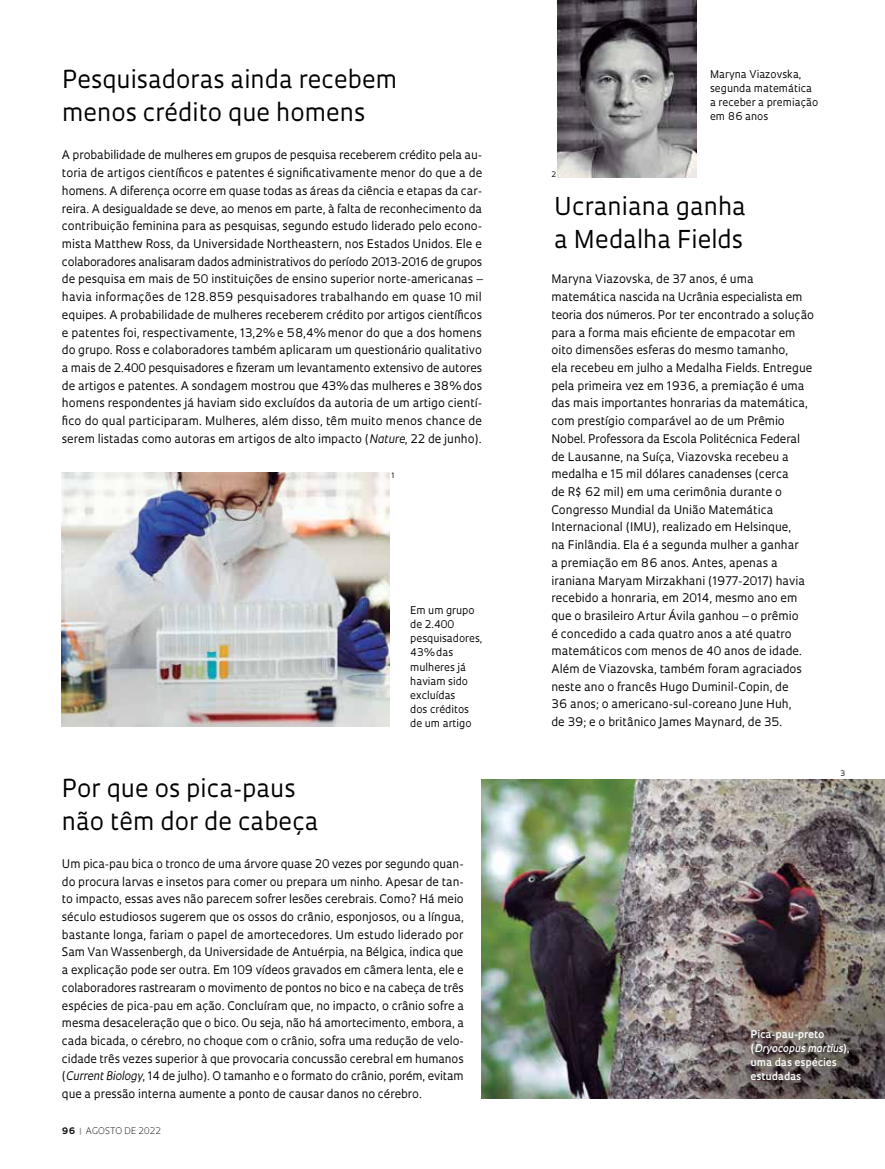
<style>
.page{position:relative;width:885px;height:1169px;background:#fff}
.page>*{position:absolute;margin:0;border:0;box-sizing:border-box;transform-origin:0 0}
.t1{font:24px/33px "Oculum";color:#000}
.t2{font:11.55px/17.7px "Oculum";color:#000;text-align:justify}
.t3{font:10.35px/14.1px "Oculum";color:#000}
.t4{font:600 10.35px/14.1px "Oculum";color:#fff}
.t5{font:300 8.7px "Oculum";color:#000}
.t6{font:7.35px "Oculum";color:#000}
.s1{font-style:italic}
.s2{font-weight:700}
.s3{font-weight:700;color:#939598}
</style>
<div class="page">
<img style="left:482px;top:779px;width:403px;height:319px">
<img style="left:558px;top:0;width:138px;height:177px">
<img style="left:62px;top:472px;width:327px;height:254px">
<h1 class="t1" style="left:62px;top:62px;width:337px">Pesquisadoras ainda recebem menos crédito que homens</h1>
<p class="t2" style="left:62px;top:146px;width:422px">A probabilidade de mulheres em grupos de pesquisa receberem crédito pela au&shy;toria de artigos científicos e patentes é significativamente menor do que a de homens. A diferença ocorre em quase todas as áreas da ciência e etapas da car&shy;reira. A desigualdade se deve, ao menos em parte, à falta de reconhecimento da contribuição feminina para as pesquisas, segundo estudo liderado pelo econo&shy;mista Matthew Ross, da Universidade Northeastern, nos Estados Unidos. Ele e colaboradores analisaram dados administrativos do período 2013-2016 de grupos de pesquisa em mais de 50 instituições de ensino superior norte-americanas – havia informações de 128.859 pesquisadores trabalhando em quase 10 mil equipes. A probabilidade de mulheres receberem crédito por artigos científicos e patentes foi, respectivamente, 13,2% e 58,4% menor do que a dos homens do grupo. Ross e colaboradores também aplicaram um questionário qualitativo a mais de 2.400 pesquisadores e fizeram um levantamento extensivo de autores de artigos e patentes. A sondagem mostrou que 43% das mulheres e 38% dos homens respondentes já haviam sido excluídos da autoria de um artigo cientí&shy;fico do qual participaram. Mulheres, além disso, têm muito menos chance de serem listadas como autoras em artigos de alto impacto (<span class="s1">Nature</span>, 22 de junho).</p>
<p class="t6" style="left:391px;top:470px;width:5px">1</p>
<p class="t3" style="left:410px;top:602px;width:74px">Em um grupo de 2.400 pesquisadores,<br>43% das mulheres já haviam sido excluídas<br>dos créditos de um artigo</p>
<h1 class="t1" style="left:62px;top:771px;width:258px">Por que os pica-paus não têm dor de cabeça</h1>
<p class="t2" style="left:62px;top:854px;width:404px">Um pica-pau bica o tronco de uma árvore quase 20 vezes por segundo quan&shy;do procura larvas e insetos para comer ou prepara um ninho. Apesar de tan&shy;to impacto, essas aves não parecem sofrer lesões cerebrais. Como? Há meio século estudiosos sugerem que os ossos do crânio, esponjosos, ou a língua, bastante longa, fariam o papel de amortecedores. Um estudo liderado por Sam Van Wassenbergh, da Universidade de Antuérpia, na Bélgica, indica que a explicação pode ser outra. Em 109 vídeos gravados em câmera lenta, ele e colaboradores rastrearam o movimento de pontos no bico e na cabeça de três espécies de pica-pau em ação. Concluíram que, no impacto, o crânio sofre a mesma desaceleração que o bico. Ou seja, não há amortecimento, embora, a cada bicada, o cérebro, no choque com o crânio, sofra uma redução de velo&shy;cidade três vezes superior à que provocaria concussão cerebral em humanos (<span class="s1">Current Biology</span>, 14 de julho). O tamanho e o formato do crânio, porém, evitam que a pressão interna aumente a ponto de causar danos no cérebro.</p>
<p class="t5" style="left:62px;top:1124px;width:101px"><span class="s2">96</span> <span class="s3">|</span> AGOSTO DE 2022</p>
<p class="t6" style="left:551px;top:169px;width:6px">2</p>
<p class="t3" style="left:710px;top:67px;width:110px">Maryna Viazovska, segunda matemática a receber a premiação em 86 anos</p>
<h1 class="t1" style="left:554px;top:189px;width:193px">Ucraniana ganha a Medalha Fields</h1>
<p class="t2" style="left:551px;top:270px;width:264px;text-align:left">Maryna Viazovska, de 37 anos, é uma matemática nascida na Ucrânia especialista em teoria dos números. Por ter encontrado a solução para a forma mais eficiente de empacotar em oito dimensões esferas do mesmo tamanho,<br>ela recebeu em julho a Medalha Fields. Entregue pela primeira vez em 1936, a premiação é uma das mais importantes honrarias da matemática, com prestígio comparável ao de um Prêmio Nobel. Professora da Escola Politécnica Federal de Lausanne, na Suíça, Viazovska recebeu a medalha e 15 mil dólares canadenses (cerca<br>de R$ 62 mil) em uma cerimônia durante o Congresso Mundial da União Matemática Internacional (IMU), realizado em Helsinque,<br>na Finlândia. Ela é a segunda mulher a ganhar<br>a premiação em 86 anos. Antes, apenas a iraniana Maryam Mirzakhani (1977-2017) havia recebido a honraria, em 2014, mesmo ano em que o brasileiro Artur Ávila ganhou – o prêmio<br>é concedido a cada quatro anos a até quatro matemáticos com menos de 40 anos de idade.<br>Além de Viazovska, também foram agraciados neste ano o francês Hugo Duminil-Copin, de<br>36 anos; o americano-sul-coreano June Huh,<br>de 39; e o britânico James Maynard, de 35.</p>
<p class="t6" style="left:841px;top:768px;width:6px">3</p>
<p class="t4" style="left:751px;top:1026px;width:100px">Pica-pau-preto (<span class="s1">Dryocopus martius</span>), uma das espécies estudadas</p>
</div>
